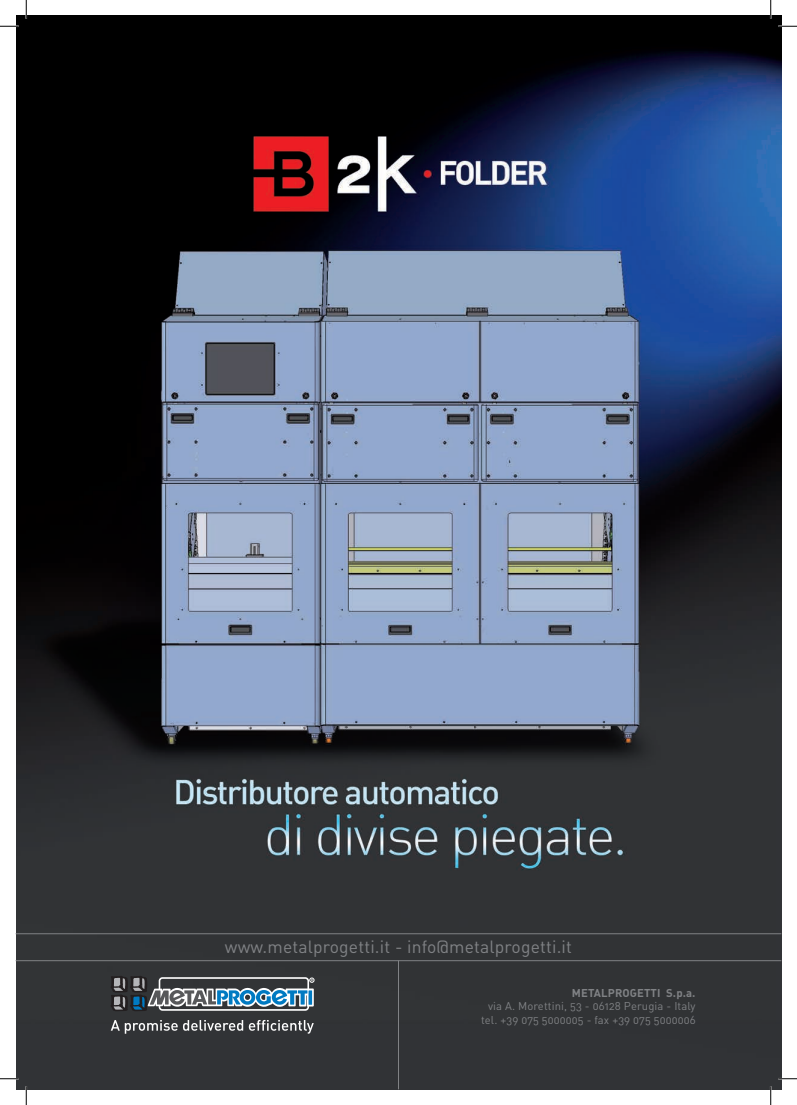
<style>
.page{position:relative;width:797px;height:1105px;background:#fff}
.page>*{position:absolute;margin:0;border:0;box-sizing:border-box;transform-origin:0 0}
.t1{font:17.5px "DIN Regular Alternate";letter-spacing:.01em;color:#808285}
.t2{font:11.25px/13.5px "DIN Regular Alternate";letter-spacing:.01em;color:#808285;text-align:right}
.t3{font:11.25px "DIN Bold Alternate";letter-spacing:.01em;color:#808285}
</style>
<div class="page">
<img style="left:17px;top:16px;width:764px;height:1073px">
<svg style="left:110px;top:976px;width:204px;height:35px;background:#65757f"></svg>
<svg style="left:111px;top:1020px;width:132px;height:14px;background:#616365"></svg>
<svg style="left:249px;top:1020px;width:65px;height:14px"></svg>
<hr style="left:398px;top:960px;width:1px;height:129px;background:#808285">
<hr style="left:16px;top:960px;width:765px;height:1px;background:#808285">
<hr style="left:16px;top:933px;width:765px;height:1px;background:#808285">
<svg style="left:0;top:25px;width:19px;height:2px"></svg>
<svg style="left:778px;top:25px;width:19px;height:2px"></svg>
<svg style="left:0;top:1078px;width:19px;height:1px"></svg>
<svg style="left:778px;top:1078px;width:19px;height:1px"></svg>
<svg style="left:25px;top:0;width:2px;height:19px"></svg>
<svg style="left:25px;top:1086px;width:2px;height:19px"></svg>
<svg style="left:770px;top:0;width:1px;height:19px"></svg>
<svg style="left:770px;top:1086px;width:1px;height:19px"></svg>
<h1 class="t1" style="left:225px;top:936px;width:348px">www.metalprogetti.it - info@metalprogetti.it</h1>
<p class="t3" style="left:572px;top:985px;width:125px">METALPROGETTI S.p.a.</p>
<p class="t2" style="left:481px;top:999px;width:216px">via A. Morettini, 53 - 06128 Perugia - Italy tel. +39 075 5000005 - fax +39 075 5000006</p>
</div>
